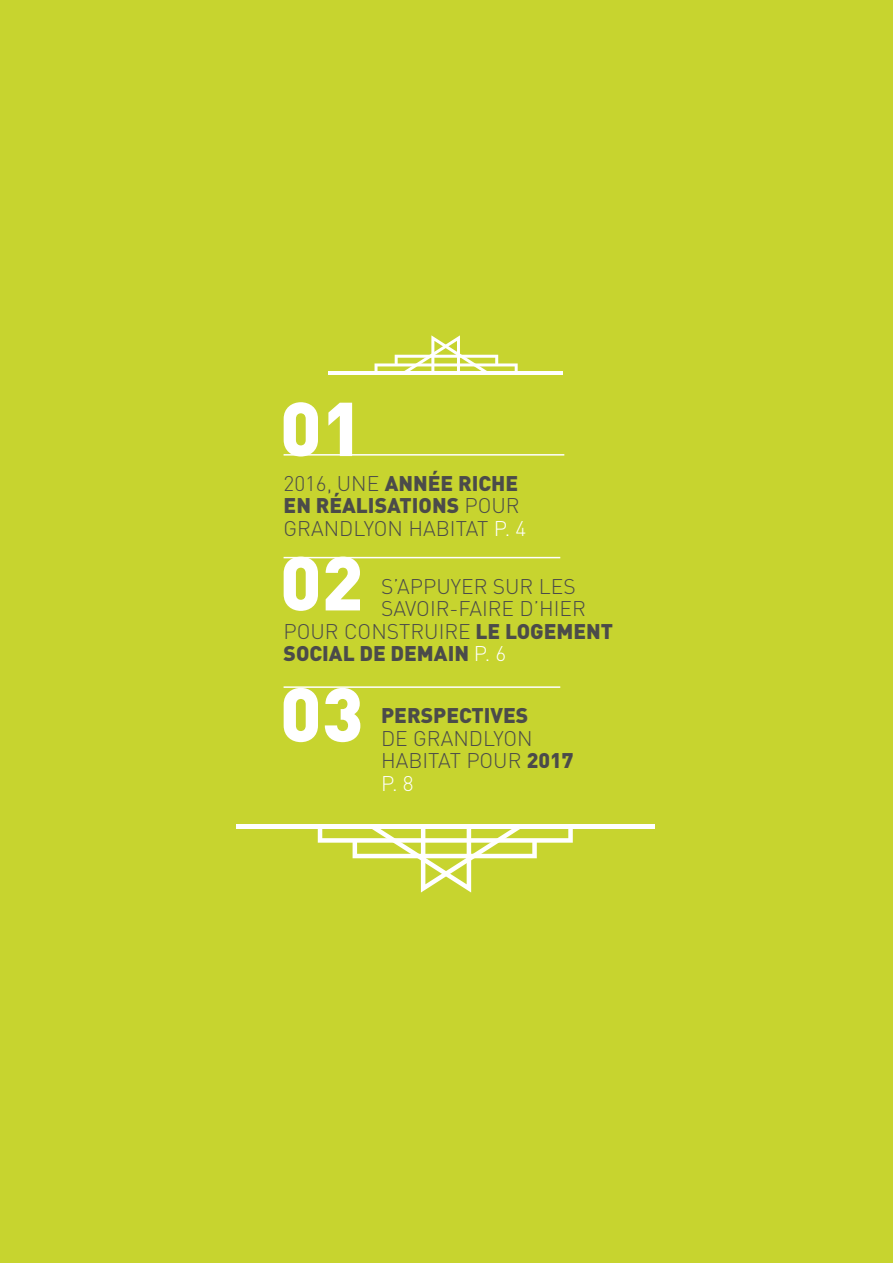
<style>
.page{position:relative;width:893px;height:1263px;background:#c7d42f}
.page>*{position:absolute;margin:0;border:0;box-sizing:border-box;transform-origin:0 0}
.t1{font:900 75px "DIN";color:#fff}
.t2{font:300 21px/22.5px "DIN";color:#4b4b4a}
.t3{font:900 21px "DIN";color:#4b4b4a}
.s1{font-weight:900}
.s2{color:#fff}
.s3{font-weight:300;color:#fff}
</style>
<div class="page">
<hr style="left:284px;top:454px;width:280px;height:2px;background:#fff">
<hr style="left:284px;top:557px;width:276px;height:1px;background:#fff">
<hr style="left:284px;top:686px;width:276px;height:2px;background:#fff">
<svg style="left:318px;top:829px;width:255px;height:63px"></svg>
<div style="left:236px;top:824px;width:419px;height:5px;background:#fff"></div>
<svg style="left:375px;top:335px;width:143px;height:36px"></svg>
<hr style="left:329px;top:371px;width:234px;height:3px;background:#fff">
<h1 class="t1" style="left:280px;top:379px;width:85px">01</h1>
<p class="t2" style="left:284px;top:472px;width:244px">2016, UNE <span class="s1">ANNÉE RICHE<br>EN RÉALISATIONS</span> POUR<br>GRANDLYON HABITAT <span class="s2">P. 4</span></p>
<h1 class="t1" style="left:280px;top:533px;width:85px">02</h1>
<p class="t2" style="left:381px;top:575px;width:196px">S’APPUYER SUR LES</p>
<p class="t2" style="left:381px;top:597px;width:206px">SAVOIR-FAIRE D’HIER</p>
<p class="t2" style="left:284px;top:620px;width:331px">POUR CONSTRUIRE <span class="s1">LE LOGEMENT</span></p>
<p class="t3" style="left:284px;top:639px;width:224px">SOCIAL DE DEMAIN <span class="s3">P. 6</span></p>
<h1 class="t1" style="left:280px;top:664px;width:85px">03</h1>
<p class="t3" style="left:381px;top:701px;width:149px">PERSPECTIVES</p>
<p class="t2" style="left:381px;top:727px;width:194px">DE GRANDLYON<br>HABITAT POUR <span class="s1">2017<br></span><span class="s2">P. 8</span></p>
</div>
